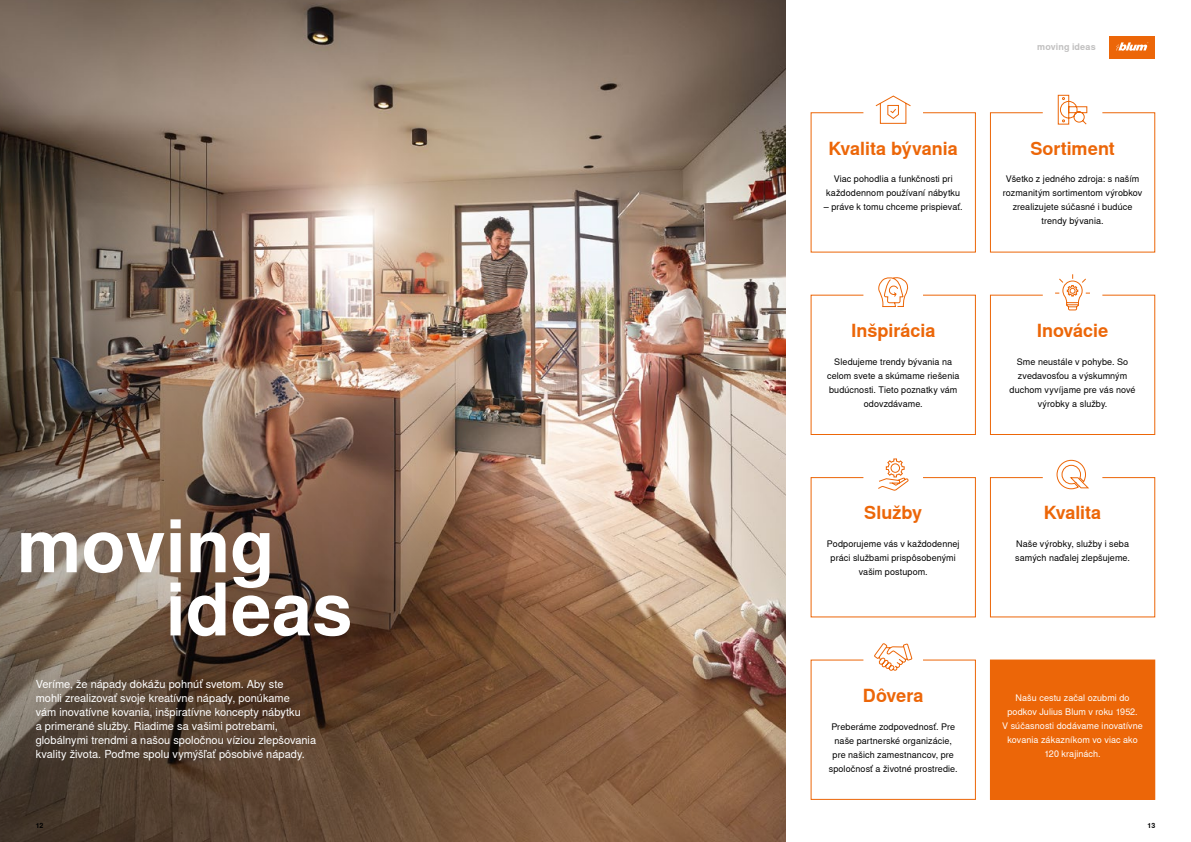
<style>
.page{position:relative;width:1191px;height:842px;background:#fff}
.page>*{position:absolute;margin:0;border:0;box-sizing:border-box;transform-origin:0 0}
.t1{font:700 18px "Nimbus Sans Global";color:#ec6608}
.t2{font:11px/14px "Nimbus Sans Global";color:#fff}
.t3{font:9px/14px "Nimbus Sans Global";letter-spacing:.01em;color:#000;text-align:center}
.t4{font:9px/14px "Nimbus Sans Global";letter-spacing:.01em;color:#fff;text-align:center}
.t5{font:700 9px "Nimbus Sans Global";letter-spacing:.01em;color:#c1c0c0}
.t6{font:700 7px "Nimbus Sans Global";color:#000}
</style>
<div class="page">
<img style="left:0;top:0;width:785px;height:842px">
<div style="left:1109px;top:36px;width:46px;height:23px;background:#ec6608"></div>
<svg style="left:1116px;top:42px;width:32px;height:9px"></svg>
<svg style="left:21px;top:532px;width:56px;height:40px"></svg>
<svg style="left:84px;top:532px;width:80px;height:41px"></svg>
<svg style="left:170px;top:519px;width:11px;height:53px"></svg>
<svg style="left:190px;top:532px;width:35px;height:40px"></svg>
<svg style="left:233px;top:532px;width:36px;height:56px"></svg>
<svg style="left:170px;top:582px;width:11px;height:53px"></svg>
<svg style="left:188px;top:582px;width:37px;height:54px"></svg>
<svg style="left:233px;top:595px;width:117px;height:41px"></svg>
<svg style="left:810px;top:95px;width:166px;height:158px"></svg>
<svg style="left:989px;top:94px;width:166px;height:159px"></svg>
<svg style="left:810px;top:277px;width:166px;height:158px"></svg>
<svg style="left:989px;top:274px;width:166px;height:161px"></svg>
<svg style="left:810px;top:458px;width:166px;height:160px"></svg>
<svg style="left:989px;top:459px;width:166px;height:159px"></svg>
<svg style="left:810px;top:643px;width:166px;height:157px"></svg>
<div style="left:990px;top:660px;width:164px;height:139px;background:#ec6608"></div>
<div style="left:990px;top:659px;width:165px;height:141px;border:1px solid #ec6608"></div>
<p class="t2" style="left:36px;top:677px;width:282px">Veríme, že nápady dokážu pohnúť svetom. Aby ste<br>mohli zrealizovať svoje kreatívne nápady, ponúkame<br>vám inovatívne kovania, inšpiratívne koncepty nábytku<br>a primerané služby. Riadime sa vašimi potrebami, globálnymi trendmi a našou spoločnou víziou zlepšovania kvality života. Poďme spolu vymýšľať pôsobivé nápady.</p>
<p class="t5" style="left:1037px;top:42px;width:60px">moving ideas</p>
<p class="t1" style="left:828px;top:138px;width:131px">Kvalita bývania</p>
<p class="t1" style="left:1030px;top:138px;width:86px">Sortiment</p>
<p class="t3" style="left:826px;top:172px;width:135px">Viac pohodlia a funkčnosti pri každodennom používaní nábytku</p>
<p class="t3" style="left:824px;top:200px;width:140px">– práve k tomu chceme prispievať.</p>
<p class="t3" style="left:1003px;top:172px;width:141px">Všetko z jedného zdroja: s naším rozmanitým sortimentom výrobkov zrealizujete súčasné i budúce trendy bývania.</p>
<p class="t1" style="left:851px;top:320px;width:86px">Inšpirácia</p>
<p class="t1" style="left:1036px;top:320px;width:73px">Inovácie</p>
<p class="t3" style="left:827px;top:355px;width:134px">Sledujeme trendy bývania na celom svete a skúmame riešenia budúcnosti. Tieto poznatky vám odovzdávame.</p>
<p class="t3" style="left:1009px;top:355px;width:128px">Sme neustále v pohybe. So zvedavosťou a výskumným duchom vyvíjame pre vás nové výrobky a služby.</p>
<p class="t1" style="left:864px;top:503px;width:59px">Služby</p>
<p class="t1" style="left:1043px;top:503px;width:59px">Kvalita</p>
<p class="t3" style="left:827px;top:537px;width:134px">Podporujeme vás v každodennej práci službami prispôsobenými vašim postupom.</p>
<p class="t3" style="left:1015px;top:537px;width:116px;text-align:left">Naše výrobky, služby i seba samých naďalej zlepšujeme.</p>
<p class="t1" style="left:863px;top:685px;width:62px">Dôvera</p>
<p class="t4" style="left:1002px;top:691px;width:142px">Našu cestu začal ozubmi do podkov Julius Blum v roku 1952.<br>V súčasnosti dodávame inovatívne kovania zákazníkom vo viac ako<br>120 krajinách.</p>
<p class="t3" style="left:828px;top:720px;width:130px">Preberáme zodpovednosť. Pre naše partnerské organizácie, pre našich zamestnancov, pre spoločnosť a životné prostredie.</p>
<p class="t6" style="left:36px;top:821px;width:9px">12</p>
<p class="t6" style="left:1147px;top:821px;width:9px">13</p>
</div>
